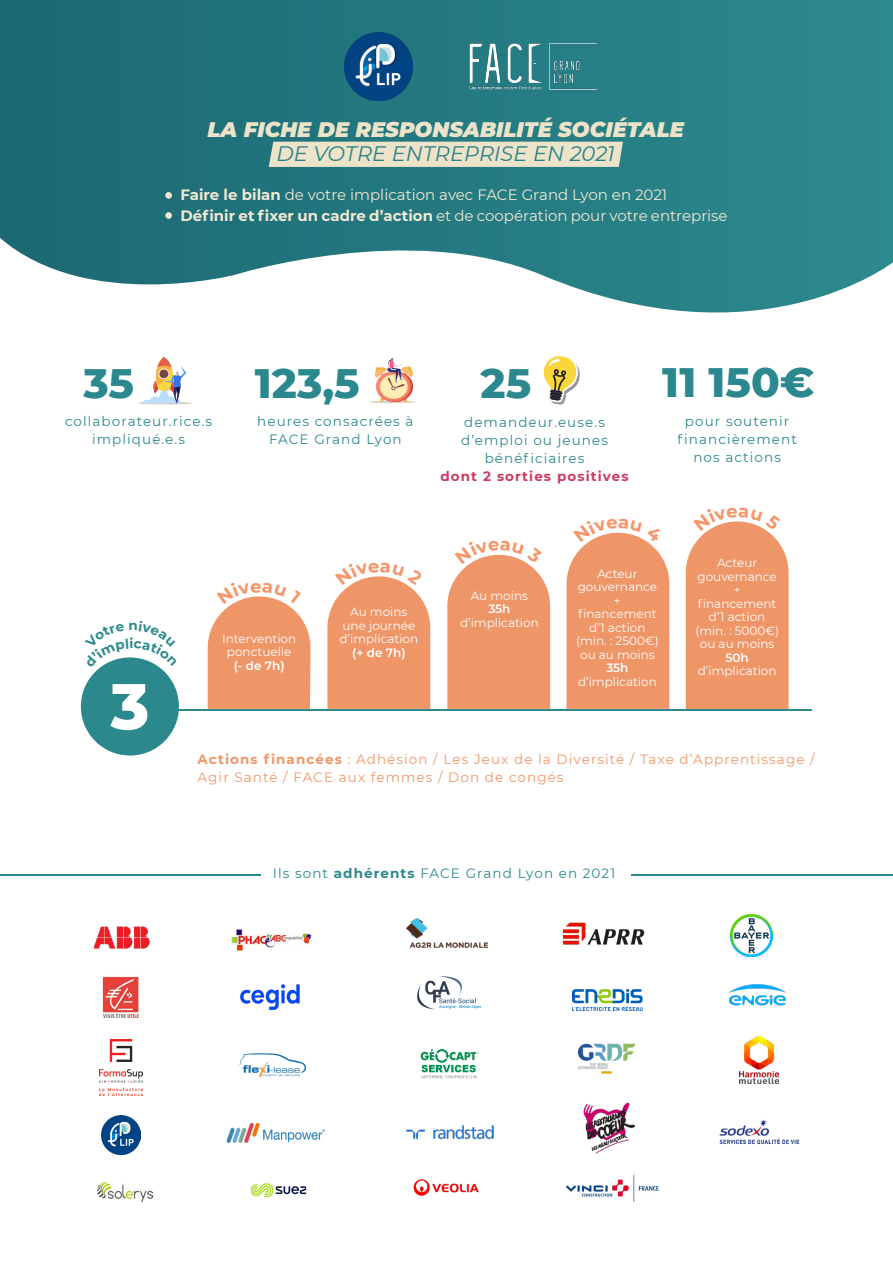
<style>
.page{position:relative;width:893px;height:1263px;background:#fff}
.page>*{position:absolute;margin:0;border:0;box-sizing:border-box;transform-origin:0 0}
.t1{font:800 64.5px "Montserrat";color:#fff}
.t2{font:800 42px "Montserrat";color:#2b888e}
.t3{font:italic 900 21px "Montserrat";color:#ece3c9}
.t4{font:italic 21px "Montserrat";color:#2b8187}
.t5{font:15px "Montserrat";color:#f1e8d2}
.t6{font:13.5px/18px "Montserrat";letter-spacing:.08em;color:#2b888e;text-align:center}
.t7{font:13.5px/18px "Montserrat";letter-spacing:.08em;color:#f09667}
.t8{font:700 13.5px "Montserrat";letter-spacing:.08em;color:#c83c61}
.t9{font:12px/13.5px "Montserrat";color:#fff;text-align:center}
.t10{font:600 12px "Montserrat";color:#fff}
.s1{font-weight:700}
.s2{font-weight:600}
</style>
<div class="page">
<hr style="left:138px;top:402px;width:54px;height:3px;background:#e3cfc2;border-radius:50%">
<svg style="left:142px;top:366px;width:44px;height:38px"></svg>
<hr style="left:369px;top:401px;width:47px;height:2px;background:#e3cfc2;border-radius:50%">
<svg style="left:375px;top:366px;width:39px;height:36px"></svg>
<hr style="left:100px;top:709px;width:712px;height:2px;background:#2e8a8d">
<div style="left:81px;top:657px;width:98px;height:98px;background:#2b898e;border-radius:50%"></div>
<img style="left:99px;top:1040px;width:43px;height:56px">
<img style="left:227px;top:1124px;width:98px;height:19px">
<img style="left:97px;top:1183px;width:56px;height:18px">
<img style="left:728px;top:984px;width:58px;height:22px">
<img style="left:565px;top:1175px;width:94px;height:27px">
<img style="left:250px;top:1183px;width:57px;height:15px">
<img style="left:719px;top:1119px;width:81px;height:26px">
<img style="left:102px;top:1115px;width:39px;height:40px">
<img style="left:413px;top:1179px;width:66px;height:17px">
<img style="left:407px;top:918px;width:80px;height:30px">
<img style="left:562px;top:922px;width:83px;height:22px">
<img style="left:573px;top:989px;width:70px;height:21px">
<img style="left:102px;top:976px;width:37px;height:41px">
<img style="left:739px;top:1037px;width:39px;height:46px">
<img style="left:95px;top:926px;width:55px;height:23px">
<img style="left:231px;top:930px;width:80px;height:21px">
<img style="left:583px;top:1102px;width:51px;height:51px">
<img style="left:240px;top:984px;width:60px;height:27px">
<img style="left:417px;top:976px;width:64px;height:34px">
<img style="left:420px;top:1048px;width:59px;height:31px">
<img style="left:731px;top:914px;width:42px;height:42px">
<img style="left:407px;top:1125px;width:86px;height:15px">
<img style="left:240px;top:1053px;width:66px;height:24px">
<hr style="left:0;top:874px;width:893px;height:2px;background:#2e8a8d">
<div style="left:262px;top:868px;width:369px;height:10px;background:#fff"></div>
<img style="left:577px;top:1043px;width:58px;height:31px">
<svg style="left:0;top:0;width:893px;height:366px"></svg>
<div style="left:269px;top:142px;width:354px;height:25px;background:#ece3c9"></div>
<div style="left:165px;top:192px;width:7px;height:7px;background:#f1e8d2;border-radius:50%"></div>
<div style="left:165px;top:212px;width:7px;height:7px;background:#f1e8d2;border-radius:50%"></div>
<img style="left:470px;top:43px;width:127px;height:47px">
<img style="left:345px;top:32px;width:68px;height:69px">
<svg style="left:542px;top:354px;width:38px;height:51px"></svg>
<svg style="left:686px;top:521px;width:103px;height:188px;background:#ef9c70"></svg>
<svg style="left:567px;top:532px;width:102px;height:177px;background:#ef9c70"></svg>
<svg style="left:447px;top:554px;width:103px;height:155px;background:#ef9e73"></svg>
<svg style="left:327px;top:576px;width:103px;height:133px;background:#ef9f74"></svg>
<svg style="left:208px;top:596px;width:103px;height:113px;background:#efa177"></svg>
<svg style="left:101px;top:657px;width:58px;height:10px"></svg>
<p class="t3" style="left:207px;top:114px;width:478px">LA FICHE DE RESPONSABILITÉ SOCIÉTALE</p>
<p class="t4" style="left:276px;top:139px;width:340px">DE VOTRE ENTREPRISE EN 2021</p>
<p class="t5" style="left:180px;top:184px;width:488px"><span class="s1">Faire le bilan</span> de votre implication avec FACE Grand Lyon en 2021</p>
<p class="t5" style="left:180px;top:205px;width:549px"><span class="s1">Définir et fixer un cadre d’action</span> et de coopération pour votre entreprise</p>
<p class="t2" style="left:84px;top:352px;width:52px">35</p>
<p class="t6" style="left:65px;top:412px;width:149px">collaborateur.rice.s</p>
<p class="t6" style="left:92px;top:430px;width:94px">impliqué.e.s</p>
<p class="t2" style="left:255px;top:352px;width:106px">123,5</p>
<p class="t6" style="left:257px;top:412px;width:158px">heures consacrées à<br>FACE Grand Lyon</p>
<p class="t2" style="left:480px;top:352px;width:52px">25</p>
<p class="t6" style="left:461px;top:412px;width:148px">demandeur.euse.s d’emploi ou jeunes bénéficiaires</p>
<p class="t8" style="left:440px;top:466px;width:190px">dont 2 sorties positives</p>
<p class="t2" style="left:662px;top:352px;width:154px">11 150€</p>
<p class="t6" style="left:677px;top:412px;width:121px">pour soutenir financièrement</p>
<p class="t6" style="left:693px;top:448px;width:89px">nos actions</p>
<p class="t1" style="left:110px;top:659px;width:40px">3</p>
<p class="t9" style="left:222px;top:631px;width:76px">Intervention ponctuelle</p>
<p class="t10" style="left:234px;top:657px;width:52px">(- de 7h)</p>
<p class="t9" style="left:350px;top:605px;width:59px">Au moins</p>
<p class="t9" style="left:342px;top:618px;width:74px">une journée</p>
<p class="t9" style="left:339px;top:632px;width:80px">d’implication</p>
<p class="t10" style="left:352px;top:644px;width:55px">(+ de 7h)</p>
<p class="t9" style="left:471px;top:588px;width:59px">Au moins</p>
<p class="t10" style="left:488px;top:600px;width:24px">35h</p>
<p class="t9" style="left:460px;top:615px;width:80px">d’implication</p>
<p class="t9" style="left:578px;top:566px;width:81px">Acteur gouvernance</p>
<p class="t9" style="left:578px;top:593px;width:80px">+ financement d’1 action</p>
<p class="t9" style="left:576px;top:634px;width:84px">(min. : 2500€)</p>
<p class="t9" style="left:580px;top:647px;width:76px">ou au moins</p>
<p class="t9" style="left:578px;top:661px;width:80px"><span class="s2">35h </span>d’implication</p>
<p class="t9" style="left:697px;top:556px;width:81px">Acteur gouvernance</p>
<p class="t9" style="left:698px;top:583px;width:80px">+ financement d’1 action</p>
<p class="t9" style="left:695px;top:623px;width:85px">(min. : 5000€)</p>
<p class="t9" style="left:700px;top:637px;width:76px">ou au moins</p>
<p class="t9" style="left:698px;top:650px;width:80px"><span class="s2">50h </span>d’implication</p>
<p class="t7" style="left:198px;top:749px;width:619px"><span class="s1">Actions financées</span> : Adhésion / Les Jeux de la Diversité / Taxe d’Apprentissage /<br>Agir Santé / FACE aux femmes / Don de congés</p>
<p class="t6" style="left:273px;top:864px;width:344px">Ils sont <span class="s1">adhérents</span> FACE Grand Lyon en 2021</p>
</div>
